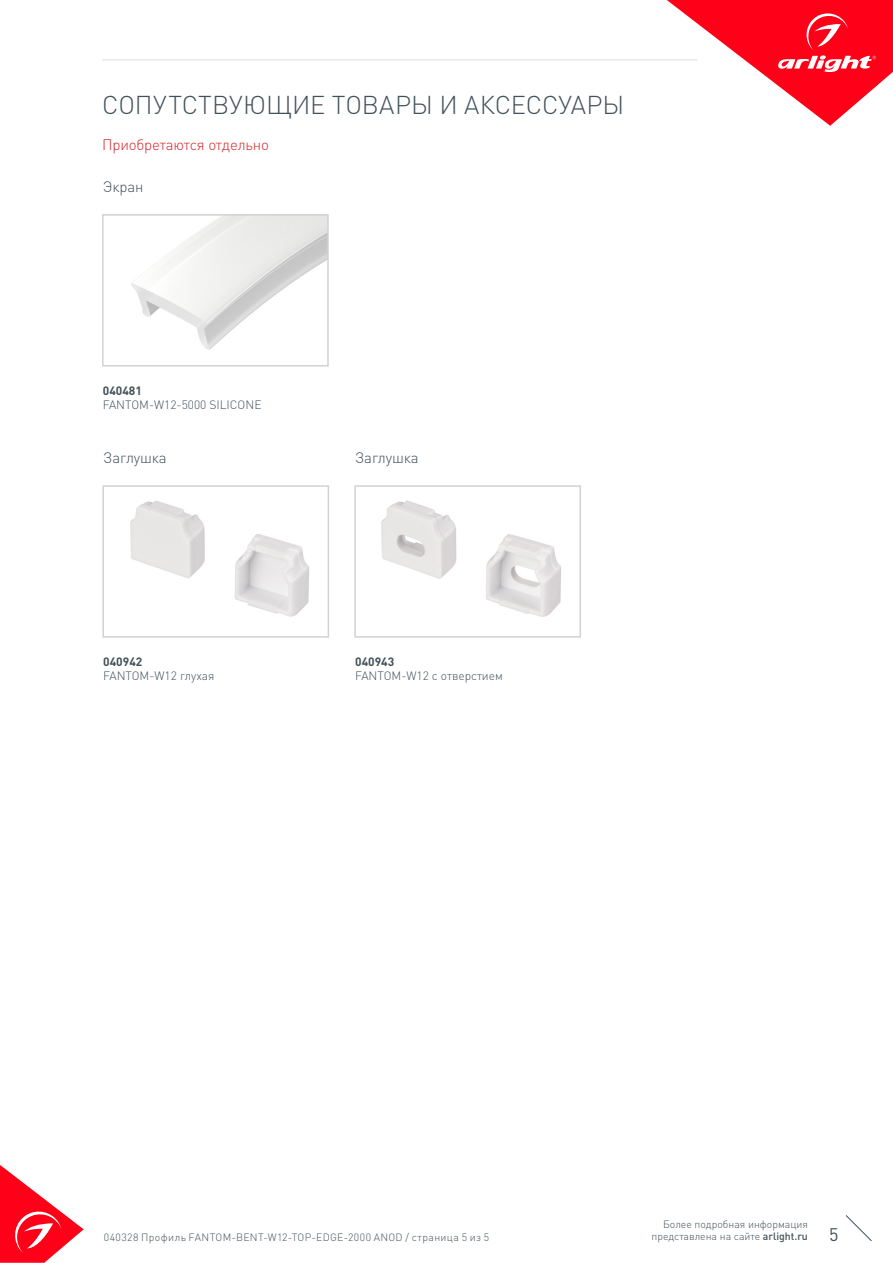
<style>
.page{position:relative;width:893px;height:1263px;background:#fff}
.page>*{position:absolute;margin:0;border:0;box-sizing:border-box;transform-origin:0 0}
.t1{font:300 25.5px "DIN Pro";color:#425159}
.t2{font:18px "DIN Pro";color:#425159}
.t3{font:300 15px "DIN Pro";letter-spacing:-.01em;color:#425159}
.t4{font:300 15px "DIN Pro";letter-spacing:-.01em;color:#d5262a}
.t5{font:300 12px "DIN Pro";color:#425159}
.t6{font:700 12px "DIN Pro";color:#425159}
.t7{font:300 10.5px "DIN Pro";letter-spacing:.035em;color:#425159}
.t8{font:300 10.5px "DIN Pro";letter-spacing:.005em;color:#425159}
.s1{font-weight:500}
</style>
<div class="page">
<svg style="left:0;top:1165px;width:84px;height:98px"></svg>
<svg style="left:845px;top:1215px;width:27px;height:26px"></svg>
<svg style="left:667px;top:0;width:226px;height:126px"></svg>
<hr style="left:102px;top:60px;width:595px;height:1px;background:#dcdddf">
<img style="left:131px;top:217px;width:195px;height:133px">
<div style="left:102px;top:214px;width:227px;height:152px;border:2px solid #d1d2d4"></div>
<img style="left:130px;top:500px;width:180px;height:117px">
<div style="left:102px;top:485px;width:227px;height:153px;border:2px solid #d1d2d4"></div>
<img style="left:381px;top:500px;width:180px;height:117px">
<div style="left:354px;top:485px;width:227px;height:153px;border:2px solid #d1d2d4"></div>
<p class="t1" style="left:102px;top:87px;width:524px">СОПУТСТВУЮЩИЕ ТОВАРЫ И АКСЕССУАРЫ</p>
<p class="t4" style="left:102px;top:134px;width:168px">Приобретаются отдельно</p>
<p class="t3" style="left:103px;top:177px;width:42px">Экран</p>
<p class="t6" style="left:103px;top:382px;width:41px">040481</p>
<p class="t5" style="left:103px;top:397px;width:160px">FANTOM-W12-5000 SILICONE</p>
<p class="t3" style="left:103px;top:448px;width:65px">Заглушка</p>
<p class="t3" style="left:355px;top:448px;width:65px">Заглушка</p>
<p class="t6" style="left:103px;top:653px;width:41px">040942</p>
<p class="t5" style="left:103px;top:668px;width:113px">FANTOM-W12 глухая</p>
<p class="t6" style="left:355px;top:653px;width:41px">040943</p>
<p class="t5" style="left:355px;top:668px;width:149px">FANTOM-W12 с отверстием</p>
<p class="t8" style="left:663px;top:1216px;width:146px">Более подробная информация</p>
<p class="t8" style="left:651px;top:1229px;width:158px">представлена на сайте <span class="s1">arlight.ru</span></p>
<p class="t7" style="left:104px;top:1230px;width:387px">040328 Профиль FANTOM-BENT-W12-TOP-EDGE-2000 ANOD / страница 5 из 5</p>
<h2 class="t2" style="left:829px;top:1222px;width:11px">5</h2>
</div>
